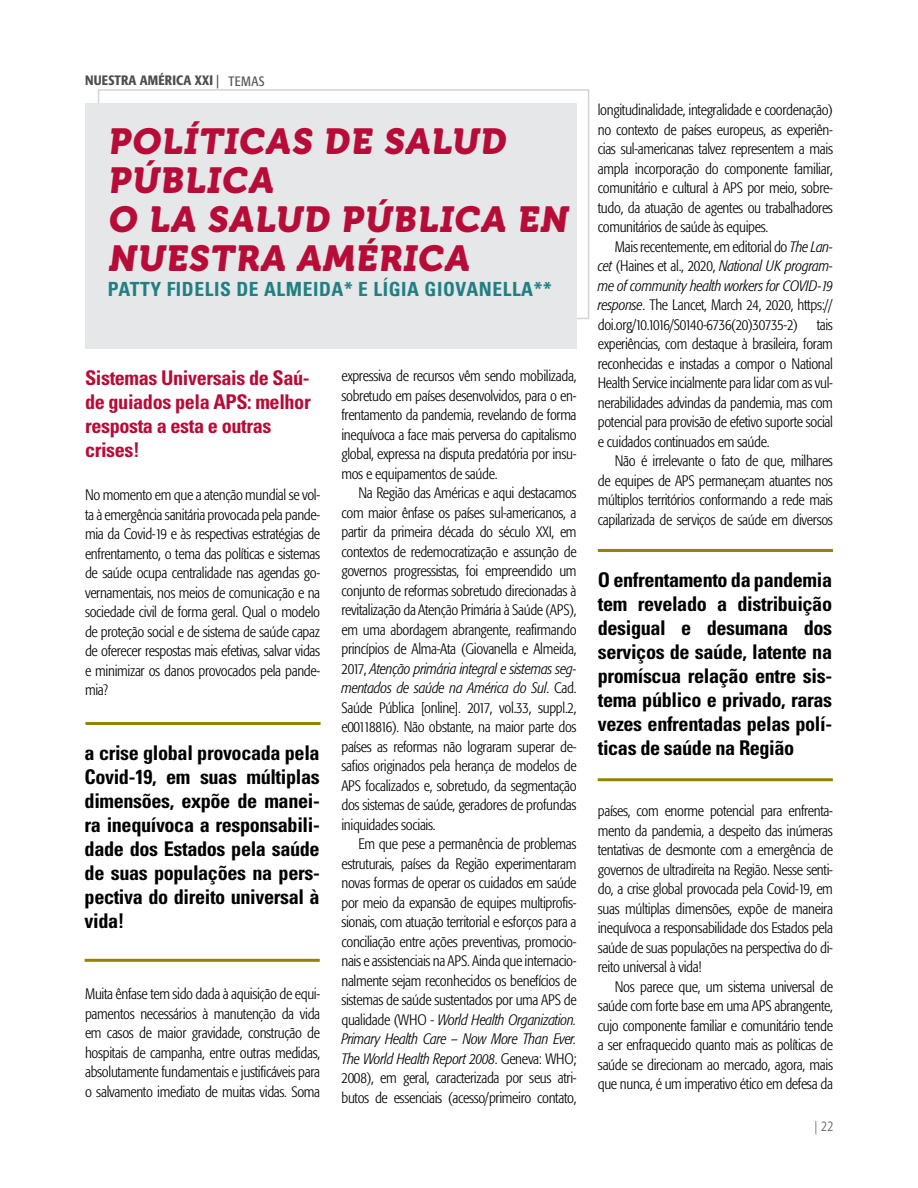
<style>
.page{position:relative;width:918px;height:1188px;background:#fff}
.page>*{position:absolute;margin:0;border:0;box-sizing:border-box;transform-origin:0 0}
.t1{font:36px/39px "Museo 900";color:#b70c38}
.t2{font:700 condensed 20.25px/24px "Univers LT Std";letter-spacing:-.02em;color:#000;text-align:justify}
.t3{font:700 condensed 20.25px/24px "Univers LT Std";letter-spacing:-.02em;color:#b70c38}
.t4{font:700 condensed 19.5px "Univers LT Std";letter-spacing:.03em;color:#207f83}
.t5{font:300 condensed 15px/19.5px "Formata";letter-spacing:-.02em;color:#000;text-align:justify}
.t6{font:500 condensed 13.5px "Formata";letter-spacing:.02em;color:#4d4d4f}
.t7{font:condensed 13.5px "Formata";letter-spacing:.02em;color:#58595b}
.t8{font:300 condensed 13.5px "Frutiger LT Std";color:#58595b}
.s1{font-weight:400}
.s2{font-style:italic}
</style>
<div class="page">
<hr style="left:85px;top:959px;width:235px;height:3px;background:#938207">
<hr style="left:85px;top:722px;width:236px;height:3px;background:#938207">
<div style="left:85px;top:103px;width:492px;height:245px;background:#e6e7e8"></div>
<hr style="left:598px;top:549px;width:235px;height:3px;background:#938207">
<hr style="left:598px;top:778px;width:235px;height:3px;background:#938207">
<p class="t6" style="left:85px;top:72px;width:136px">NUESTRA AMÉRICA XXI <span class="s1">|</span></p>
<p class="t7" style="left:229px;top:73px;width:37px">TEMAS</p>
<h1 class="t1" style="left:108px;top:122px;width:466px">POLÍTICAS DE SALUD<br>PÚBLICA<br>O LA SALUD PÚBLICA EN<br>NUESTRA AMÉRICA</h1>
<h3 class="t4" style="left:108px;top:278px;width:445px">PATTY FIDELIS DE ALMEIDA* E LÍGIA GIOVANELLA**</h3>
<h2 class="t3" style="left:85px;top:366px;width:227px">Sistemas Universais de Saú&shy;de guiados pela APS: melhor resposta a esta e outras crises!</h2>
<p class="t5" style="left:85px;top:486px;width:237px">No momento em que a atenção mundial se vol&shy;ta à emergência sanitária provocada pela pande&shy;mia da Covid-19 e às respectivas estratégias de enfrentamento, o tema das políticas e sistemas de saúde ocupa centralidade nas agendas go&shy;vernamentais, nos meios de comunicação e na sociedade civil de forma geral. Qual o modelo de proteção social e de sistema de saúde capaz de oferecer respostas mais efetivas, salvar vidas e minimizar os danos provocados pela pande&shy;mia?</p>
<h2 class="t2" style="left:85px;top:741px;width:237px">a crise global provocada pela Covid-19, em suas múltiplas dimensões, expõe de manei&shy;ra inequívoca a responsabili&shy;dade dos Estados pela saúde de suas populações na pers&shy;pectiva do direito universal à vida!</h2>
<p class="t5" style="left:85px;top:984px;width:237px">Muita ênfase tem sido dada à aquisição de equi&shy;pamentos necessários à manutenção da vida em casos de maior gravidade, construção de hospitais de campanha, entre outras medidas, absolutamente fundamentais e justificáveis para o salvamento imediato de muitas vidas. Soma</p>
<p class="t5" style="left:341px;top:367px;width:237px">expressiva de recursos vêm sendo mobilizada, sobretudo em países desenvolvidos, para o en&shy;frentamento da pandemia, revelando de forma inequívoca a face mais perversa do capitalismo global, expressa na disputa predatória por insu&shy;mos e equipamentos de saúde.</p>
<p class="t5" style="left:341px;top:484px;width:237px;text-indent:17px">Na Região das Américas e aqui destacamos com maior ênfase os países sul-americanos, a partir da primeira década do século XXI, em contextos de redemocratização e assunção de governos progressistas, foi empreendido um conjunto de reformas sobretudo direcionadas à revitalização da Atenção Primária à Saúde (APS), em uma abordagem abrangente, reafirmando princípios de Alma-Ata (Giovanella e Almeida, 2017, <span class="s2">Atenção primária integral e sistemas seg&shy;mentados de saúde na América do Sul</span>. Cad.<br>Saúde Pública [online]. 2017, vol.33, suppl.2, e00118816). Não obstante, na maior parte dos países as reformas não lograram superar de&shy;safios originados pela herança de modelos de APS focalizados e, sobretudo, da segmentação dos sistemas de saúde, geradores de profundas iniquidades sociais.</p>
<p class="t5" style="left:341px;top:835px;width:237px;text-indent:17px">Em que pese a permanência de problemas estruturais, países da Região experimentaram novas formas de operar os cuidados em saúde por meio da expansão de equipes multiprofis&shy;sionais, com atuação territorial e esforços para a conciliação entre ações preventivas, promocio&shy;nais e assistenciais na APS. Ainda que internacio&shy;nalmente sejam reconhecidos os benefícios de sistemas de saúde sustentados por uma APS de qualidade (WHO - <span class="s2">World Health Organization.<br>Primary Health Care – Now More Than Ever.<br>The World Health Report 2008</span>. Geneva: WHO; 2008), em geral, caracterizada por seus atri&shy;butos de essenciais (acesso/primeiro contato,</p>
<p class="t5" style="left:598px;top:101px;width:237px">longitudinalidade, integralidade e coordenação) no contexto de países europeus, as experiên&shy;cias sul-americanas talvez representem a mais ampla incorporação do componente familiar, comunitário e cultural à APS por meio, sobre&shy;tudo, da atuação de agentes ou trabalhadores comunitários de saúde às equipes.</p>
<p class="t5" style="left:598px;top:237px;width:237px;text-indent:17px">Mais recentemente, em editorial do <span class="s2">The Lan&shy;cet</span> (Haines et al., 2020, <span class="s2">National UK program&shy;me of community health workers for COVID-19 response</span>. The Lancet, March 24, 2020, https:// doi.org/10.1016/S0140-6736(20)30735-2) tais experiências, com destaque à brasileira, foram reconhecidas e instadas a compor o National Health Service incialmente para lidar com as vul&shy;nerabilidades advindas da pandemia, mas com potencial para provisão de efetivo suporte social e cuidados continuados em saúde.</p>
<p class="t5" style="left:598px;top:452px;width:237px;text-indent:17px">Não é irrelevante o fato de que, milhares de equipes de APS permaneçam atuantes nos múltiplos territórios conformando a rede mais capilarizada de serviços de saúde em diversos</p>
<h2 class="t2" style="left:598px;top:567px;width:236px">O enfrentamento da pandemia tem revelado a distribuição desigual e desumana dos serviços de saúde, latente na promíscua relação entre sis&shy;tema público e privado, raras vezes enfrentadas pelas polí&shy;ticas de saúde na Região</h2>
<p class="t5" style="left:598px;top:801px;width:237px">países, com enorme potencial para enfrenta&shy;mento da pandemia, a despeito das inúmeras tentativas de desmonte com a emergência de governos de ultradireita na Região. Nesse senti&shy;do, a crise global provocada pela Covid-19, em suas múltiplas dimensões, expõe de maneira inequívoca a responsabilidade dos Estados pela saúde de suas populações na perspectiva do di&shy;reito universal à vida!</p>
<p class="t5" style="left:598px;top:977px;width:237px;text-indent:17px">Nos parece que, um sistema universal de saúde com forte base em uma APS abrangente, cujo componente familiar e comunitário tende a ser enfraquecido quanto mais as políticas de saúde se direcionam ao mercado, agora, mais que nunca, é um imperativo ético em defesa da</p>
<p class="t8" style="left:815px;top:1118px;width:21px">| 22</p>
</div>
